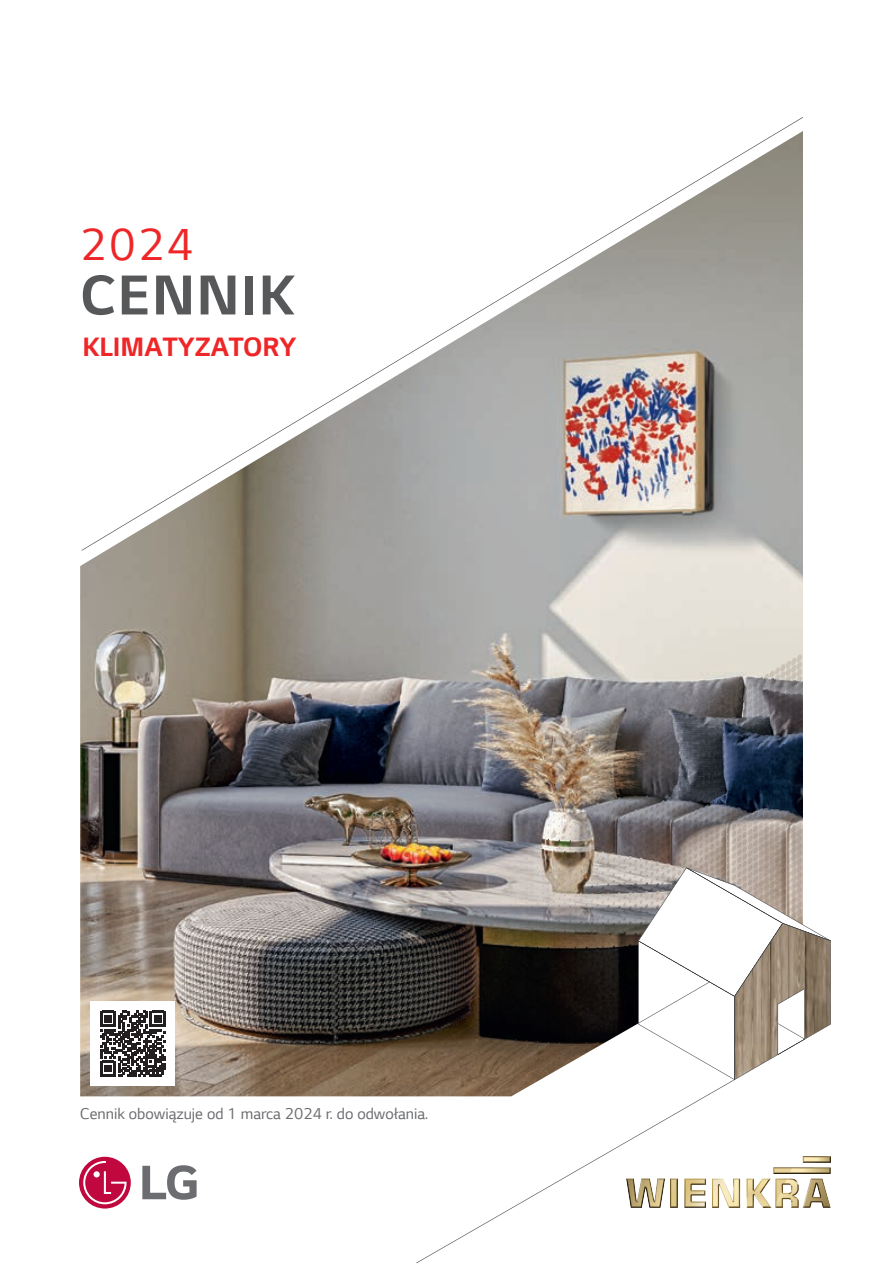
<style>
.page{position:relative;width:893px;height:1263px;background:#fff}
.page>*{position:absolute;margin:0;border:0;box-sizing:border-box;transform-origin:0 0}
.t1{font:700 58.95px "LG Smart";letter-spacing:.025em;color:#57585a}
.t2{font:47.25px "LG Smart";color:#ee2628}
.t3{font:700 28.05px "LG Smart";color:#ee2628}
.t4{font:16.5px "LG Smart";color:#6c6d70}
</style>
<div class="page">
<div style="left:79px;top:1157px;width:52px;height:51px;background:#c0073e;border-radius:50%"></div>
<svg style="left:83px;top:1161px;width:44px;height:43px"></svg>
<svg style="left:142px;top:1165px;width:55px;height:35px"></svg>
<img style="left:80px;top:550px;width:723px;height:546px">
<svg style="left:416px;top:1079px;width:319px;height:184px"></svg>
<img style="left:510px;top:654px;width:321px;height:440px">
<svg style="left:82px;top:117px;width:721px;height:434px"></svg>
<div style="left:91px;top:1002px;width:84px;height:84px;background:#fff"></div>
<svg style="left:100px;top:1011px;width:66px;height:66px"></svg>
<img style="left:627px;top:1156px;width:204px;height:52px">
<h2 class="t2" style="left:80px;top:213px;width:115px">2024</h2>
<h1 class="t1" style="left:80px;top:255px;width:216px">CENNIK</h1>
<h3 class="t3" style="left:82px;top:328px;width:215px">KLIMATYZATORY</h3>
<p class="t4" style="left:80px;top:1102px;width:350px">Cennik obowiązuje od 1 marca 2024 r. do odwołania.</p>
</div>
